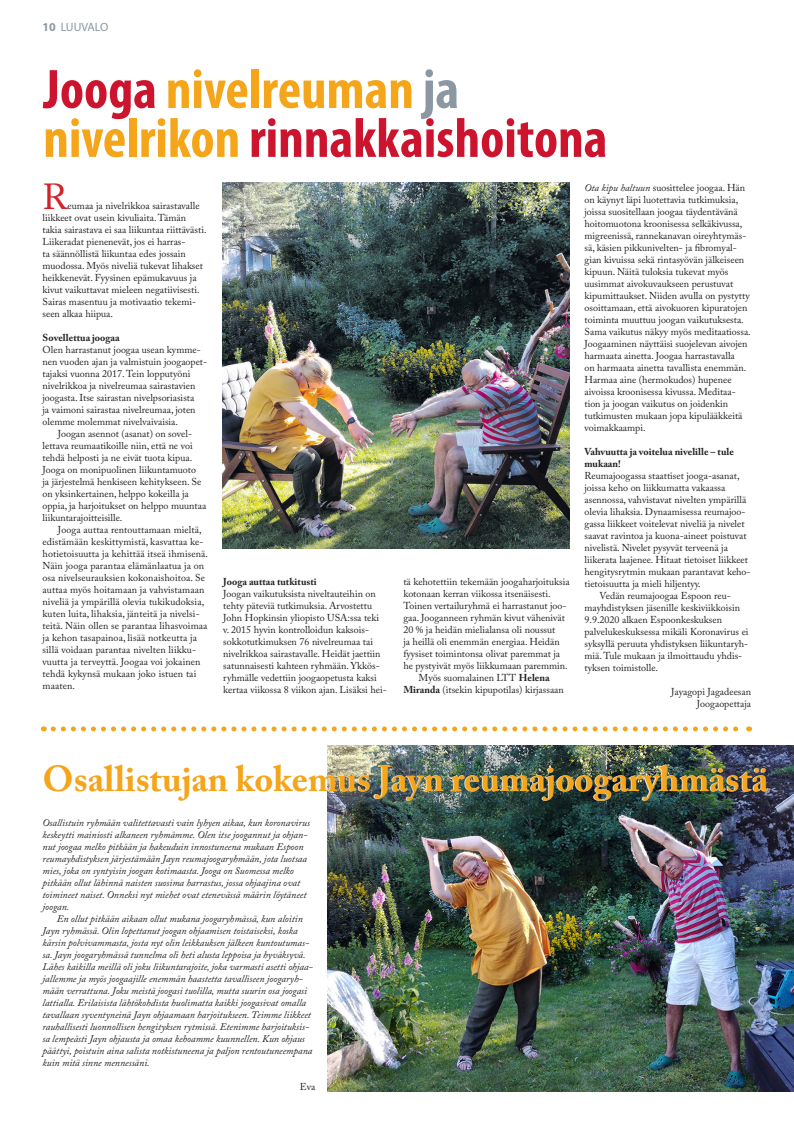
<style>
.page{position:relative;width:794px;height:1134px;background:#fff}
.page>*{position:absolute;margin:0;border:0;box-sizing:border-box;transform-origin:0 0}
.t1{font:700 condensed 56px "Myriad Pro";color:#cd142e}
.t2{font:700 condensed 56px "Myriad Pro";color:#f4a519}
.leipis{font:700 36px "Adobe Caslon Pro";color:#f4a519}
.leipis-2{font:36px "Adobe Caslon Pro";color:#d1232a}
.t3{font:12px "Myriad Pro";letter-spacing:-.02em;color:#8b98a2}
.leipis-3{font:10px/12px "Adobe Caslon Pro";color:#231f20}
.leipis-4{font:italic 10px/12px "Adobe Caslon Pro";color:#231f20}
.leipis-5{font:700 10px/12px "Adobe Caslon Pro";color:#231f20}
.s1{font-weight:700}
.s2{color:#cd142e}
.s3{color:#8b98a2}
.s4{color:#f4a519}
.s5{font-style:italic}
</style>
<div class="page">
<svg style="left:53px;top:726px;width:696px;height:5px"></svg>
<img style="left:327px;top:745px;width:466px;height:346px">
<img style="left:222px;top:183px;width:347px;height:366px">
<p class="t3" style="left:43px;top:19px;width:67px"><span class="s1">10</span> LUUVALO</p>
<p class="t2" style="left:43px;top:54px;width:417px"><span class="s2">Jooga</span> nivelreuman <span class="s3">ja</span></p>
<p class="t1" style="left:43px;top:103px;width:565px"><span class="s4">nivelrikon</span> rinnakkaishoitona</p>
<p class="leipis-2" style="left:43px;top:176px;width:27px">R</p>
<p class="leipis-3" style="left:584px;top:182px;width:168px"><span class="s5">Ota kipu haltuun</span> suosittelee joogaa. Hän on käynyt läpi luotettavia tutkimuksia, joissa suositellaan joogaa täydentävänä hoitomuotona kroonisessa selkäkivussa, migreenissä, rannekanavan oireyhtymäs&shy;sä, käsien pikkunivelten- ja fibromyal&shy;gian kivuissa sekä rintasyövän jälkeiseen kipuun. Näitä tuloksia tukevat myös uusimmat aivokuvaukseen perustuvat kipumittaukset. Niiden avulla on pystytty osoittamaan, että aivokuoren kipuratojen toiminta muuttuu joogan vaikutuksesta.<br>Sama vaikutus näkyy myös meditaatiossa.<br>Joogaaminen näyttäisi suojelevan aivojen harmaata ainetta. Joogaa harrastavalla<br>on harmaata ainetta tavallista enemmän.<br>Harmaa aine (hermokudos) hupenee aivoissa kroonisessa kivussa. Meditaa&shy;tion ja joogan vaikutus on joidenkin tutkimusten mukaan jopa kipulääkkeitä voimakkaampi.</p>
<p class="leipis-5" style="left:584px;top:446px;width:151px">Vahvuutta ja voitelua nivelille – tule mukaan!</p>
<p class="leipis-3" style="left:584px;top:470px;width:168px">Reumajoogassa staattiset jooga-asanat, joissa keho on liikkumatta vakaassa asennossa, vahvistavat nivelten ympärillä olevia lihaksia. Dynaamisessa reumajoo&shy;gassa liikkeet voitelevat niveliä ja nivelet saavat ravintoa ja kuona-aineet poistuvat nivelistä. Nivelet pysyvät terveenä ja liikerata laajenee. Hitaat tietoiset liikkeet hengitysrytmin mukaan parantavat keho&shy;tietoisuutta ja mieli hiljentyy.</p>
<p class="leipis-3" style="left:584px;top:590px;width:166px;text-indent:15px">Vedän reumajoogaa Espoon reu&shy;mayhdistyksen jäsenille keskiviikkoisin 9.9.2020 alkaen Espoonkeskuksen palvelukeskuksessa mikäli Koronavirus ei syksyllä peruuta yhdistyksen liikuntaryh&shy;miä. Tule mukaan ja ilmoittaudu yhdis&shy;tyksen toimistolle.</p>
<p class="leipis-3" style="left:671px;top:686px;width:81px">Jayagopi Jagadeesan</p>
<p class="leipis-3" style="left:697px;top:698px;width:56px">Joogaopettaja</p>
<p class="leipis-3" style="left:43px;top:200px;width:165px;text-indent:25px">eumaa ja nivelrikkoa sairastavalle liikkeet ovat usein kivuliaita. Tämän takia sairastava ei saa liikuntaa riittävästi.<br>Liikeradat pienenevät, jos ei harras-<br>ta säännöllistä liikuntaa edes jossain muodossa. Myös niveliä tukevat lihakset heikkenevät. Fyysinen epämukavuus ja kivut vaikuttavat mieleen negatiivisesti.<br>Sairas masentuu ja motivaatio tekemi&shy;seen alkaa hiipua.</p>
<p class="leipis-5" style="left:43px;top:332px;width:79px">Sovellettua joogaa</p>
<p class="leipis-3" style="left:43px;top:344px;width:166px">Olen harrastanut joogaa usean kymme&shy;nen vuoden ajan ja valmistuin joogaopet&shy;tajaksi vuonna 2017. Tein lopputyöni nivelrikkoa ja nivelreumaa sairastavien joogasta. Itse sairastan nivelpsoriasista<br>ja vaimoni sairastaa nivelreumaa, joten olemme molemmat nivelvaivaisia.</p>
<p class="leipis-3" style="left:43px;top:428px;width:165px;text-indent:15px">Joogan asennot (asanat) on sovel&shy;lettava reumaatikoille niin, että ne voi tehdä helposti ja ne eivät tuota kipua.<br>Jooga on monipuolinen liikuntamuoto<br>ja järjestelmä henkiseen kehitykseen. Se on yksinkertainen, helppo kokeilla ja oppia, ja harjoitukset on helppo muuntaa liikuntarajoitteisille.</p>
<p class="leipis-3" style="left:43px;top:524px;width:167px;text-indent:15px">Jooga auttaa rentouttamaan mieltä, edistämään keskittymistä, kasvattaa ke&shy;hotietoisuutta ja kehittää itseä ihmisenä.<br>Näin jooga parantaa elämänlaatua ja on osa nivelseurauksien kokonaishoitoa. Se auttaa myös hoitamaan ja vahvistamaan niveliä ja ympärillä olevia tukikudoksia, kuten luita, lihaksia, jänteitä ja nivelsi&shy;teitä. Näin ollen se parantaa lihasvoimaa ja kehon tasapainoa, lisää notkeutta ja sillä voidaan parantaa nivelten liikku&shy;vuutta ja terveyttä. Joogaa voi jokainen tehdä kykynsä mukaan joko istuen tai maaten.</p>
<p class="leipis-5" style="left:223px;top:575px;width:95px">Jooga auttaa tutkitusti</p>
<p class="leipis-3" style="left:223px;top:587px;width:165px">Joogan vaikutuksista niveltauteihin on tehty päteviä tutkimuksia. Arvostettu John Hopkinsin yliopisto USA:ssa teki v. 2015 hyvin kontrolloidun kaksois&shy;sokkotutkimuksen 76 nivelreumaa tai nivelrikkoa sairastavalle. Heidät jaettiin satunnaisesti kahteen ryhmään. Ykkös&shy;ryhmälle vedettiin joogaopetusta kaksi kertaa viikossa 8 viikon ajan. Lisäksi hei-</p>
<p class="leipis-3" style="left:403px;top:575px;width:168px">tä kehotettiin tekemään joogaharjoituksia kotonaan kerran viikossa itsenäisesti.<br>Toinen vertailuryhmä ei harrastanut joo&shy;gaa. Jooganneen ryhmän kivut vähenivät 20 % ja heidän mielialansa oli noussut<br>ja heillä oli enemmän energiaa. Heidän fyysiset toimintonsa olivat paremmat ja he pystyivät myös liikkumaan paremmin.</p>
<p class="leipis-3" style="left:403px;top:671px;width:162px;text-align:center">Myös suomalainen LTT <span class="s1">Helena<br>Miranda</span> (itsekin kipupotilas) kirjassaan</p>
<p class="leipis" style="left:43px;top:757px;width:727px">Osallistujan kokemus Jayn reumajoogaryhmästä</p>
<p class="leipis-4" style="left:43px;top:817px;width:269px">Osallistuin ryhmään valitettavasti vain lyhyen aikaa, kun koronavirus keskeytti mainiosti alkaneen ryhmämme. Olen itse joogannut ja ohjan&shy;nut joogaa melko pitkään ja hakeuduin innostuneena mukaan Espoon reumayhdistyksen järjestämään Jayn reumajoogaryhmään, jota luotsaa mies, joka on syntyisin joogan kotimaasta. Jooga on Suomessa melko pitkään ollut lähinnä naisten suosima harrastus, jossa ohjaajina ovat toimineet naiset. Onneksi nyt miehet ovat etenevässä määrin löytäneet joogan.</p>
<p class="leipis-4" style="left:43px;top:913px;width:272px;text-indent:14px">En ollut pitkään aikaan ollut mukana joogaryhmässä, kun aloitin Jayn ryhmässä. Olin lopettanut joogan ohjaamisen toistaiseksi, koska kärsin polvivammasta, josta nyt olin leikkauksen jälkeen kuntoutumas&shy;sa. Jayn joogaryhmässä tunnelma oli heti alusta leppoisa ja hyväksyvä.<br>Lähes kaikilla meillä oli joku liikuntarajoite, joka varmasti asetti ohjaa&shy;jallemme ja myös joogaajille enemmän haastetta tavalliseen joogaryh&shy;mään verrattuna. Joku meistä joogasi tuolilla, mutta suurin osa joogasi lattialla. Erilaisista lähtökohdista huolimatta kaikki joogasivat omalla tavallaan syventyneinä Jayn ohjaamaan harjoitukseen. Teimme liikkeet rauhallisesti luonnollisen hengityksen rytmissä. Etenimme harjoituksis&shy;sa lempeästi Jayn ohjausta ja omaa kehoamme kuunnellen. Kun ohjaus päättyi, poistuin aina salista notkistuneena ja paljon rentoutuneempana kuin mitä sinne mennessäni.</p>
<p class="leipis-3" style="left:300px;top:1081px;width:17px">Eva</p>
</div>
